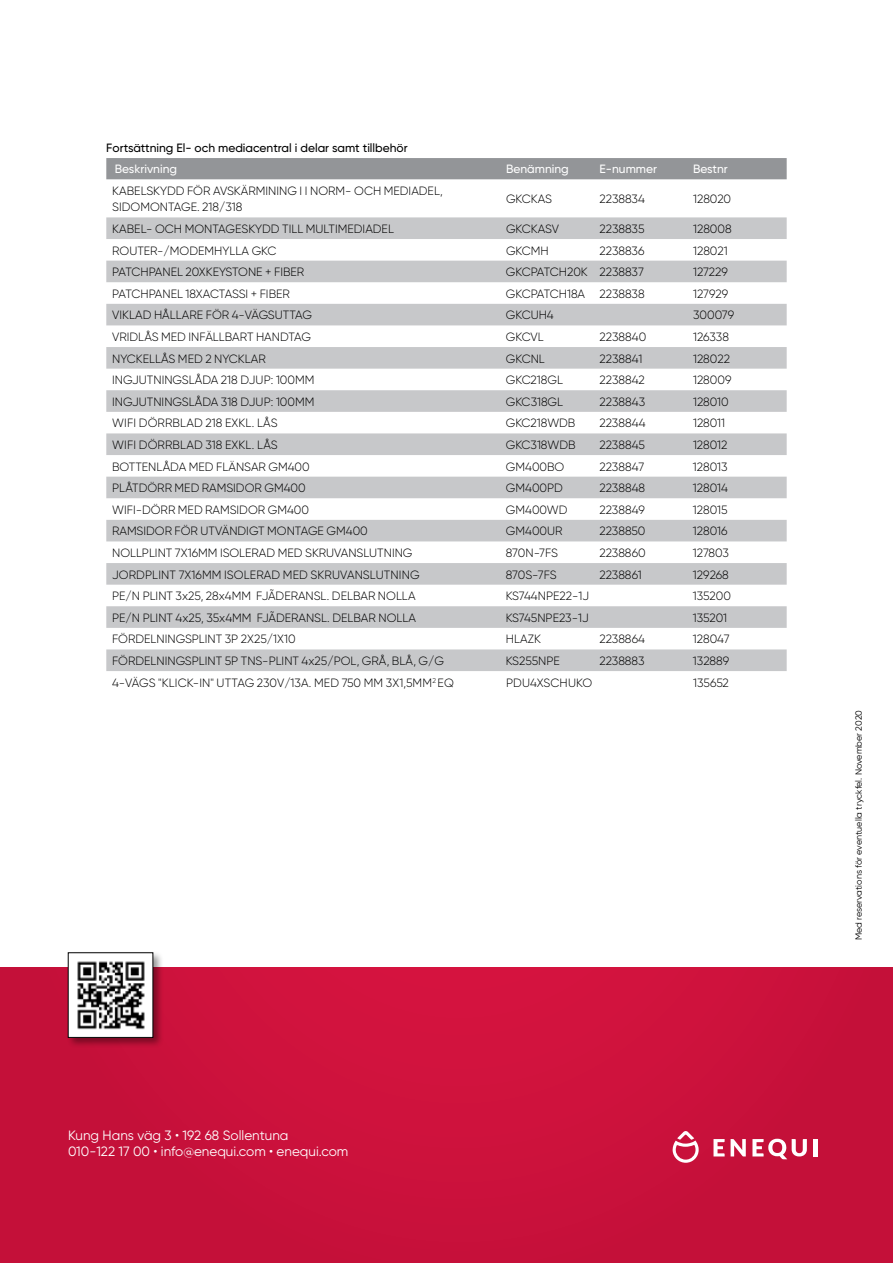
<style>
.page{position:relative;width:893px;height:1263px;background:#fff}
.page>*{position:absolute;margin:0;border:0;box-sizing:border-box;transform-origin:0 0}
.t1{font:13.5px/15.8px "Gilroy";color:#fff}
.t2{font:300 12px/16.5px "Gilroy";color:#000}
.t3{font:500 12px "Gilroy";color:#000}
.t4{font:500 12px "Gilroy";color:#fff}
.t5{font:9px "Gilroy";color:#000}
</style>
<div class="page">
<div style="left:0;top:967px;width:893px;height:296px;background:#c9113b"></div>
<div style="left:106px;top:158px;width:681px;height:21px;background:#939598"></div>
<svg style="left:106px;top:217px;width:681px;height:454px;fill:#c9cacc"></svg>
<div style="left:67px;top:951px;width:97px;height:97px;background:#000;opacity:.4"></div>
<div style="left:68px;top:953px;width:85px;height:84px;background:#fff"></div>
<img style="left:77px;top:961px;width:68px;height:69px">
<svg style="left:673px;top:1131px;width:26px;height:32px"></svg>
<svg style="left:713px;top:1139px;width:12px;height:17px"></svg>
<svg style="left:731px;top:1139px;width:15px;height:17px"></svg>
<svg style="left:752px;top:1139px;width:55px;height:20px"></svg>
<hr style="left:814px;top:1139px;width:4px;height:17px;background:#fff">
<p class="t3" style="left:106px;top:142px;width:303px">Fortsättning El- och mediacentral i delar samt tillbehör</p>
<p class="t4" style="left:115px;top:164px;width:64px">Beskrivning</p>
<p class="t4" style="left:506px;top:164px;width:64px">Benämning</p>
<p class="t4" style="left:600px;top:164px;width:59px">E-nummer</p>
<p class="t4" style="left:693px;top:164px;width:36px">Bestnr</p>
<p class="t2" style="left:112px;top:182px;width:332px">KABELSKYDD FÖR AVSKÄRMINING I I NORM- OCH MEDIADEL,<br>SIDOMONTAGE. 218/318</p>
<p class="t2" style="left:506px;top:191px;width:47px">GKCKAS</p>
<p class="t2" style="left:600px;top:191px;width:47px">2238834</p>
<p class="t2" style="left:693px;top:191px;width:40px">128020</p>
<p class="t2" style="left:112px;top:221px;width:283px">KABEL- OCH MONTAGESKYDD TILL MULTIMEDIADEL</p>
<p class="t2" style="left:506px;top:221px;width:54px">GKCKASV</p>
<p class="t2" style="left:600px;top:221px;width:46px">2238835</p>
<p class="t2" style="left:693px;top:221px;width:40px">128008</p>
<p class="t2" style="left:112px;top:242px;width:166px">ROUTER-/MODEMHYLLA GKC</p>
<p class="t2" style="left:506px;top:242px;width:44px">GKCMH</p>
<p class="t2" style="left:599px;top:242px;width:46px">2238836</p>
<p class="t2" style="left:693px;top:242px;width:36px">128021</p>
<p class="t2" style="left:112px;top:264px;width:194px">PATCHPANEL 20XKEYSTONE + FIBER</p>
<p class="t2" style="left:506px;top:264px;width:139px">GKCPATCH20K 2238837</p>
<p class="t2" style="left:693px;top:264px;width:36px">127229</p>
<p class="t2" style="left:112px;top:285px;width:179px">PATCHPANEL 18XACTASSI + FIBER</p>
<p class="t2" style="left:506px;top:285px;width:140px">GKCPATCH18A 2238838</p>
<p class="t2" style="left:693px;top:285px;width:37px">127929</p>
<p class="t2" style="left:112px;top:307px;width:201px">VIKLAD HÅLLARE FÖR 4-VÄGSUTTAG</p>
<p class="t2" style="left:506px;top:307px;width:49px">GKCUH4</p>
<p class="t2" style="left:693px;top:307px;width:43px">300079</p>
<p class="t2" style="left:112px;top:329px;width:200px">VRIDLÅS MED INFÄLLBART HANDTAG</p>
<p class="t2" style="left:506px;top:329px;width:39px">GKCVL</p>
<p class="t2" style="left:599px;top:329px;width:48px">2238840</p>
<p class="t2" style="left:693px;top:329px;width:37px">126338</p>
<p class="t2" style="left:112px;top:350px;width:155px">NYCKELLÅS MED 2 NYCKLAR</p>
<p class="t2" style="left:506px;top:350px;width:40px">GKCNL</p>
<p class="t2" style="left:599px;top:350px;width:44px">2238841</p>
<p class="t2" style="left:693px;top:350px;width:38px">128022</p>
<p class="t2" style="left:112px;top:372px;width:204px">INGJUTNINGSLÅDA 218 DJUP: 100MM</p>
<p class="t2" style="left:506px;top:372px;width:59px">GKC218GL</p>
<p class="t2" style="left:599px;top:372px;width:47px">2238842</p>
<p class="t2" style="left:693px;top:372px;width:40px">128009</p>
<p class="t2" style="left:112px;top:393px;width:204px">INGJUTNINGSLÅDA 318 DJUP: 100MM</p>
<p class="t2" style="left:506px;top:393px;width:59px">GKC318GL</p>
<p class="t2" style="left:599px;top:393px;width:47px">2238843</p>
<p class="t2" style="left:693px;top:393px;width:37px">128010</p>
<p class="t2" style="left:112px;top:415px;width:167px">WIFI DÖRRBLAD 218 EXKL. LÅS</p>
<p class="t2" style="left:506px;top:415px;width:71px">GKC218WDB</p>
<p class="t2" style="left:599px;top:415px;width:48px">2238844</p>
<p class="t2" style="left:693px;top:415px;width:34px">128011</p>
<p class="t2" style="left:112px;top:437px;width:167px">WIFI DÖRRBLAD 318 EXKL. LÅS</p>
<p class="t2" style="left:506px;top:437px;width:71px">GKC318WDB</p>
<p class="t2" style="left:599px;top:437px;width:47px">2238845</p>
<p class="t2" style="left:693px;top:437px;width:36px">128012</p>
<p class="t2" style="left:112px;top:458px;width:199px">BOTTENLÅDA MED FLÄNSAR GM400</p>
<p class="t2" style="left:506px;top:458px;width:60px">GM400BO</p>
<p class="t2" style="left:599px;top:458px;width:46px">2238847</p>
<p class="t2" style="left:693px;top:458px;width:36px">128013</p>
<p class="t2" style="left:112px;top:480px;width:195px">PLÅTDÖRR MED RAMSIDOR GM400</p>
<p class="t2" style="left:506px;top:480px;width:59px">GM400PD</p>
<p class="t2" style="left:599px;top:480px;width:47px">2238848</p>
<p class="t2" style="left:693px;top:480px;width:37px">128014</p>
<p class="t2" style="left:112px;top:501px;width:198px">WIFI-DÖRR MED RAMSIDOR GM400</p>
<p class="t2" style="left:506px;top:501px;width:63px">GM400WD</p>
<p class="t2" style="left:599px;top:501px;width:47px">2238849</p>
<p class="t2" style="left:693px;top:501px;width:36px">128015</p>
<p class="t2" style="left:112px;top:523px;width:257px">RAMSIDOR FÖR UTVÄNDIGT MONTAGE GM400</p>
<p class="t2" style="left:506px;top:523px;width:58px">GM400UR</p>
<p class="t2" style="left:599px;top:523px;width:48px">2238850</p>
<p class="t2" style="left:693px;top:523px;width:36px">128016</p>
<p class="t2" style="left:112px;top:545px;width:302px">NOLLPLINT 7X16MM ISOLERAD MED SKRUVANSLUTNING</p>
<p class="t2" style="left:506px;top:545px;width:54px">870N-7FS</p>
<p class="t2" style="left:599px;top:545px;width:48px">2238860</p>
<p class="t2" style="left:693px;top:545px;width:38px">127803</p>
<p class="t2" style="left:112px;top:566px;width:309px">JORDPLINT 7X16MM ISOLERAD MED SKRUVANSLUTNING</p>
<p class="t2" style="left:506px;top:566px;width:52px">870S-7FS</p>
<p class="t2" style="left:599px;top:566px;width:44px">2238861</p>
<p class="t2" style="left:693px;top:566px;width:37px">129268</p>
<p class="t2" style="left:112px;top:588px;width:305px">PE/N PLINT 3x25, 28x4MM FJÃDERANSL. DELBAR NOLLA</p>
<p class="t2" style="left:506px;top:588px;width:85px">KS744NPE22-1J</p>
<p class="t2" style="left:693px;top:588px;width:39px">135200</p>
<p class="t2" style="left:112px;top:609px;width:305px">PE/N PLINT 4x25, 35x4MM FJÃDERANSL. DELBAR NOLLA</p>
<p class="t2" style="left:506px;top:609px;width:84px">KS745NPE23-1J</p>
<p class="t2" style="left:693px;top:609px;width:36px">135201</p>
<p class="t2" style="left:112px;top:631px;width:185px">FÖRDELNINGSPLINT 3P 2X25/1X10</p>
<p class="t2" style="left:506px;top:631px;width:37px">HLAZK</p>
<p class="t2" style="left:599px;top:631px;width:47px">2238864</p>
<p class="t2" style="left:693px;top:631px;width:38px">128047</p>
<p class="t2" style="left:112px;top:653px;width:334px">FÖRDELNINGSPLINT 5P TNS-PLINT 4x25/POL, GRÅ, BLÅ, G/G</p>
<p class="t2" style="left:506px;top:653px;width:56px">KS255NPE</p>
<p class="t2" style="left:599px;top:653px;width:47px">2238883</p>
<p class="t2" style="left:693px;top:653px;width:38px">132889</p>
<p class="t2" style="left:112px;top:674px;width:343px">4-VÄGS "KLICK-IN" UTTAG 230V/13A. MED 750 MM 3X1,5MM<sup>2</sup> EQ</p>
<p class="t2" style="left:506px;top:674px;width:88px">PDU4XSCHUKO</p>
<p class="t2" style="left:693px;top:674px;width:37px">135652</p>
<p class="t1" style="left:68px;top:1128px;width:282px">Kung Hans väg 3 • 192 68 Sollentuna<br>010-122 17 00 • info@enequi.com • enequi.com</p>
<p class="t5" style="left:855px;top:940px;width:231px;rotate:-90deg">Med reservations för eventuella tryckfel. November 2020</p>
</div>
